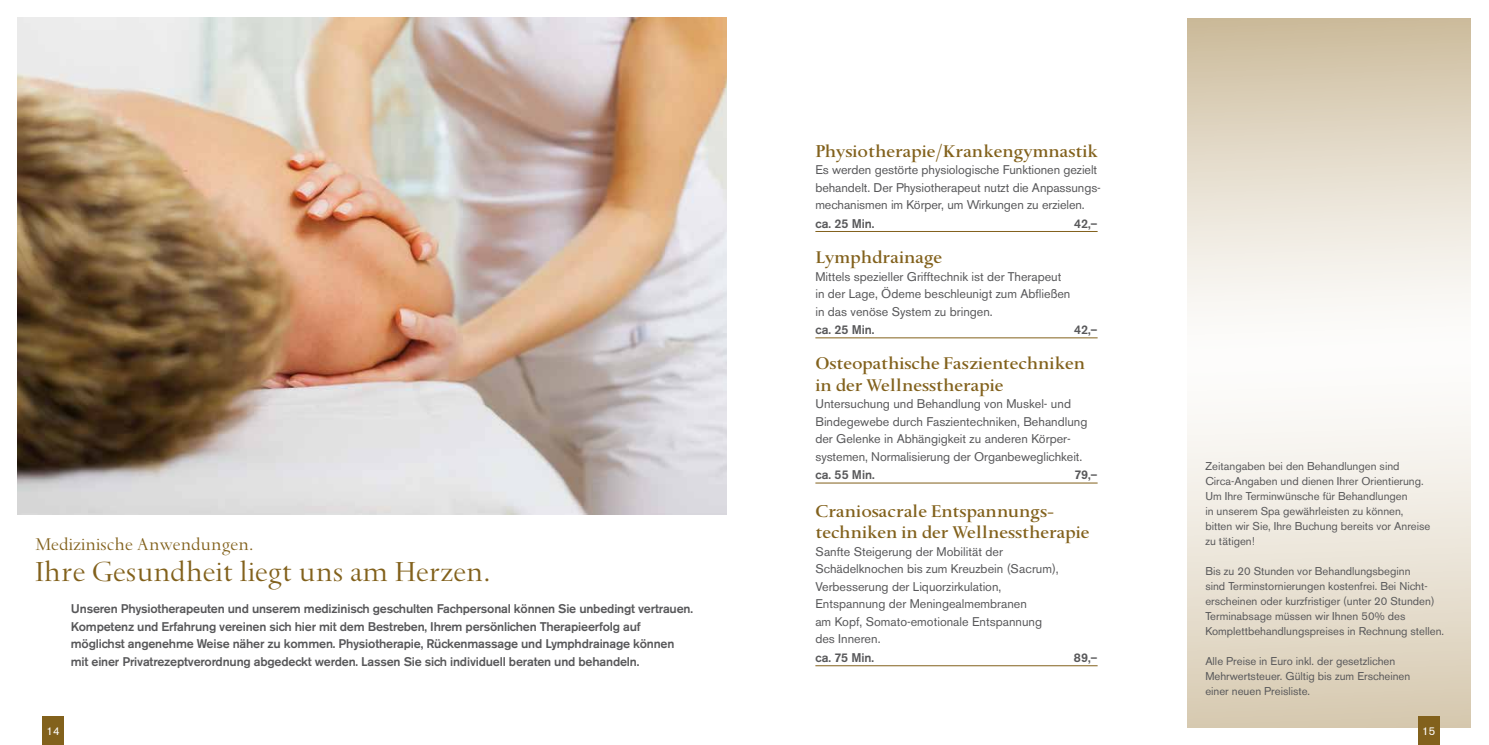
<style>
.page{position:relative;width:1489px;height:745px;background:#fff}
.page>*{position:absolute;margin:0;border:0;box-sizing:border-box;transform-origin:0 0}
.t1{font:32.5px "Spectrum";color:#82611c}
.t2{font:600 20px/21.2px "Spectrum";letter-spacing:-.005em;color:#82611c}
.t3{font:20px "Spectrum";color:#82611c}
.t4{font:12.5px/17.5px "Akzidenz Grotesk BE";color:#58585a}
.t5{font:500 12.5px/17.5px "Akzidenz Grotesk BE";letter-spacing:-.015em;color:#58585a}
.t6{font:11.25px/15px "Akzidenz Grotesk BE";color:#58585a}
.t7{font:11.25px "Akzidenz Grotesk BE";color:#fff}
</style>
<div class="page">
<img style="left:18px;top:18px;width:708px;height:496px">
<svg style="left:1187px;top:18px;width:283px;height:708px"></svg>
<div style="left:1417px;top:716px;width:22px;height:28px;background:#82611c"></div>
<div style="left:43px;top:716px;width:21px;height:28px;background:#82611c"></div>
<hr style="left:815px;top:231px;width:282px;height:1px;background:#82611c">
<hr style="left:815px;top:337px;width:282px;height:1px;background:#82611c">
<hr style="left:815px;top:482px;width:282px;height:1px;background:#82611c">
<hr style="left:815px;top:665px;width:282px;height:1px;background:#82611c">
<h2 class="t3" style="left:35px;top:533px;width:219px">Medizinische Anwendungen.</h2>
<h1 class="t1" style="left:35px;top:554px;width:456px">Ihre Gesundheit liegt uns am Herzen.</h1>
<p class="t5" style="left:71px;top:599px;width:623px">Unseren Physiotherapeuten und unserem medizinisch geschulten Fachpersonal können Sie unbedingt vertrauen.<br>Kompetenz und Erfahrung vereinen sich hier mit dem Bestreben, Ihrem persönlichen Therapieerfolg auf möglichst angenehme Weise näher zu kommen. Physiotherapie, Rückenmassage und Lymphdrainage können mit einer Privatrezeptverordnung abgedeckt werden. Lassen Sie sich individuell beraten und behandeln.</p>
<h2 class="t2" style="left:815px;top:140px;width:284px">Physiotherapie/Krankengymnastik</h2>
<p class="t4" style="left:815px;top:161px;width:287px">Es werden gestörte physiologische Funktionen gezielt behandelt. Der Physiotherapeut nutzt die Anpassungs&shy;mechanismen im Körper, um Wirkungen zu erzielen.</p>
<p class="t5" style="left:815px;top:214px;width:60px">ca. 25 Min.</p>
<p class="t5" style="left:1074px;top:214px;width:25px">42,–</p>
<h2 class="t2" style="left:815px;top:247px;width:128px">Lymphdrainage</h2>
<p class="t4" style="left:815px;top:267px;width:256px">Mittels spezieller Grifftechnik ist der Therapeut in der Lage, Ödeme beschleunigt zum Abfließen in das venöse System zu bringen.</p>
<p class="t5" style="left:815px;top:321px;width:60px">ca. 25 Min.</p>
<p class="t5" style="left:1074px;top:321px;width:25px">42,–</p>
<h2 class="t2" style="left:815px;top:353px;width:271px">Osteopathische Faszientechniken in der Wellnesstherapie</h2>
<p class="t4" style="left:815px;top:395px;width:273px">Untersuchung und Behandlung von Muskel- und Bindegewebe durch Faszientechniken, Behandlung der Gelenke in Abhängigkeit zu anderen Körper&shy;systemen, Normalisierung der Organbeweglichkeit.</p>
<p class="t5" style="left:815px;top:466px;width:61px">ca. 55 Min.</p>
<p class="t5" style="left:1074px;top:466px;width:25px">79,–</p>
<h2 class="t2" style="left:815px;top:500px;width:276px">Craniosacrale Entspannungs&shy;techniken in der Wellnesstherapie</h2>
<p class="t4" style="left:815px;top:542px;width:245px">Sanfte Steigerung der Mobilität der Schädelknochen bis zum Kreuzbein (Sacrum), Verbesserung der Liquorzirkulation, Entspannung der Meningealmembranen<br>am Kopf, Somato-emotionale Entspannung des Inneren.</p>
<p class="t5" style="left:815px;top:648px;width:60px">ca. 75 Min.</p>
<p class="t5" style="left:1073px;top:648px;width:25px">89,–</p>
<p class="t6" style="left:1205px;top:458px;width:226px">Zeitangaben bei den Behandlungen sind Circa-Angaben und dienen Ihrer Orientierung.<br>Um Ihre Terminwünsche für Behandlungen<br>in unserem Spa gewährleisten zu können, bitten wir Sie, Ihre Buchung bereits vor Anreise zu tätigen!</p>
<p class="t6" style="left:1205px;top:563px;width:240px">Bis zu 20 Stunden vor Behandlungsbeginn<br>sind Terminstornierungen kostenfrei. Bei Nicht&shy;erscheinen oder kurzfristiger (unter 20 Stunden)<br>Terminabsage müssen wir Ihnen 50% des Komplettbehandlungspreises in Rechnung stellen.</p>
<p class="t6" style="left:1205px;top:653px;width:206px">Alle Preise in Euro inkl. der gesetzlichen<br>Mehrwertsteuer. Gültig bis zum Erscheinen einer neuen Preisliste.</p>
<p class="t7" style="left:47px;top:724px;width:15px">14</p>
<p class="t7" style="left:1421px;top:724px;width:15px">15</p>
</div>
